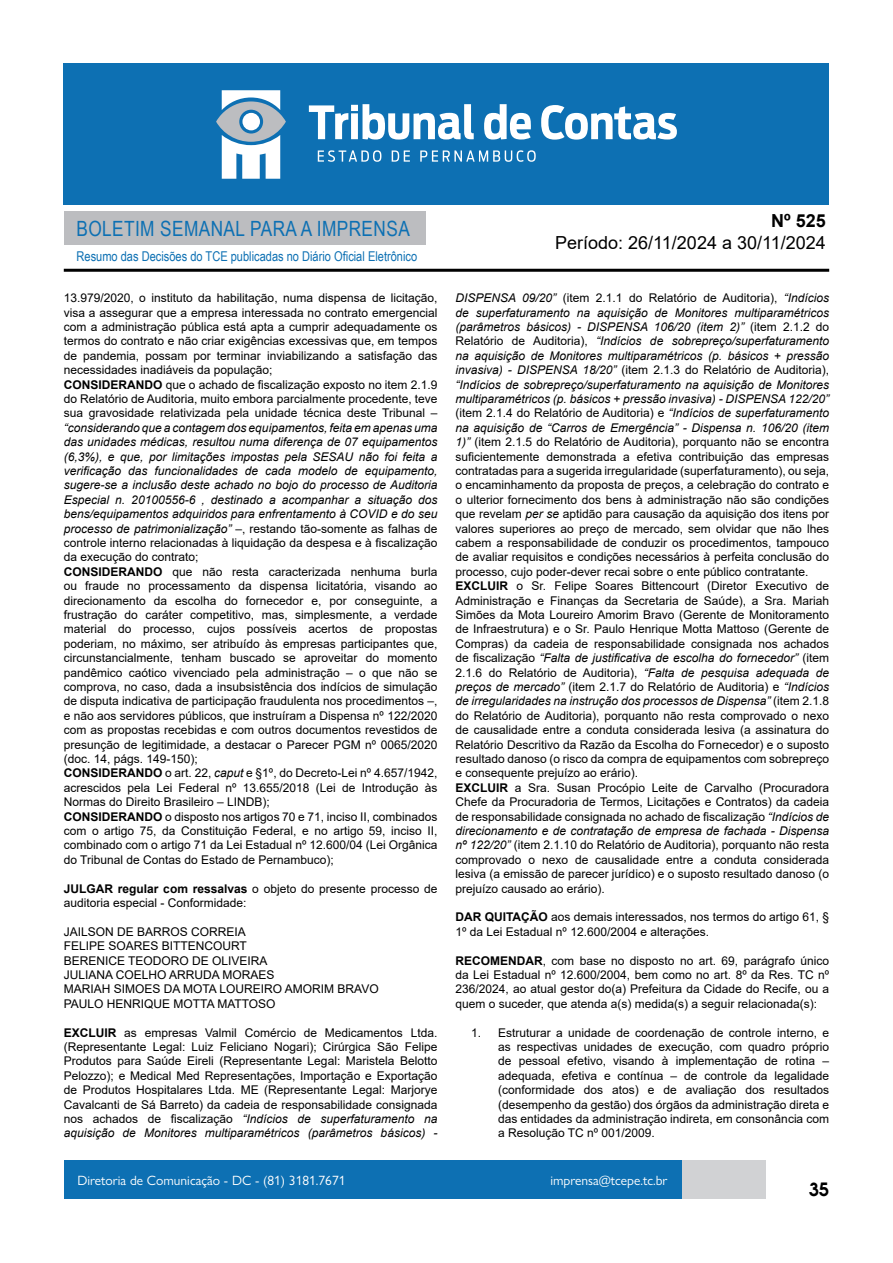
<style>
.page{position:relative;width:893px;height:1263px;background:#fff}
.page>*{position:absolute;margin:0;border:0;box-sizing:border-box;transform-origin:0 0}
.t1{font:21px "Arial Narrow";letter-spacing:.02em;color:#0d70b3}
.t2{font:18px "Arial";color:#000}
.t3{font:700 18px "Arial";color:#000}
.t4{font:600 18px "Avant Garde";color:#000}
.t5{font:13.5px "Gill Sans Nova";color:#fff}
.t6{font:13.5px "Arial Narrow";color:#0d70b3}
.t7{font:12px/14.4px "Arial";color:#000;text-align:justify}
.t8{font:italic 12px/14.4px "Arial";color:#000;text-align:justify}
.s1{font-weight:700;font-style:normal}
.s2{font-style:normal}
.s3{font-weight:700}
.s4{font-style:italic}
</style>
<div class="page">
<div style="left:148px;top:1160px;width:617px;height:39px;background:#d1d2d4"></div>
<div style="left:64px;top:211px;width:361px;height:33px;background:#bcbdc0"></div>
<hr style="left:64px;top:269px;width:765px;height:3px;background:#000">
<div style="left:64px;top:64px;width:765px;height:141px;background:#0d70b3"></div>
<svg style="left:309px;top:104px;width:165px;height:36px"></svg>
<svg style="left:484px;top:104px;width:47px;height:36px"></svg>
<svg style="left:541px;top:105px;width:136px;height:35px"></svg>
<svg style="left:318px;top:150px;width:63px;height:12px"></svg>
<svg style="left:392px;top:150px;width:18px;height:12px"></svg>
<svg style="left:420px;top:150px;width:116px;height:12px"></svg>
<svg style="left:216px;top:90px;width:70px;height:89px"></svg>
<div style="left:64px;top:1160px;width:617px;height:39px;background:#0d70b3"></div>
<h1 class="t1" style="left:77px;top:213px;width:335px">BOLETIM SEMANAL PARA A IMPRENSA</h1>
<p class="t6" style="left:77px;top:246px;width:342px">Resumo das Decisões do TCE publicadas no Diário Oficial Eletrônico</p>
<p class="t7" style="left:64px;top:291px;width:375px">13.979/2020, o instituto da habilitação, numa dispensa de licitação, visa a assegurar que a empresa interessada no contrato emergencial com a administração pública está apta a cumprir adequadamente os termos do contrato e não criar exigências excessivas que, em tempos de pandemia, possam por terminar inviabilizando a satisfação das necessidades inadiáveis da população;</p>
<p class="t8" style="left:64px;top:377px;width:375px"><span class="s1">CONSIDERANDO</span> <span class="s2">que o achado de fiscalização exposto no item 2.1.9 do Relatório de Auditoria, muito embora parcialmente procedente, teve sua gravosidade relativizada pela unidade técnica deste Tribunal – </span>“considerando que a contagem dos equipamentos, feita em apenas uma das unidades médicas, resultou numa diferença de 07 equipamentos (6,3%), e que, por limitações impostas pela SESAU não foi feita a verificação das funcionalidades de cada modelo de equipamento, sugere-se a inclusão deste achado no bojo do processo de Auditoria Especial n. 20100556-6 , destinado a acompanhar a situação dos bens/equipamentos adquiridos para enfrentamento à COVID e do seu processo de patrimonialização” <span class="s2">–, restando tão-somente as falhas de controle interno relacionadas à liquidação da despesa e à fiscalização da execução do contrato;</span></p>
<p class="t7" style="left:64px;top:564px;width:375px"><span class="s3">CONSIDERANDO</span> que não resta caracterizada nenhuma burla ou fraude no processamento da dispensa licitatória, visando ao direcionamento da escolha do fornecedor e, por conseguinte, a frustração do caráter competitivo, mas, simplesmente, a verdade material do processo, cujos possíveis acertos de propostas poderiam, no máximo, ser atribuído às empresas participantes que, circunstancialmente, tenham buscado se aproveitar do momento pandêmico caótico vivenciado pela administração – o que não se comprova, no caso, dada a insubsistência dos indícios de simulação de disputa indicativa de participação fraudulenta nos procedimentos –, e não aos servidores públicos, que instruíram a Dispensa nº 122/2020 com as propostas recebidas e com outros documentos revestidos de presunção de legitimidade, a destacar o Parecer PGM nº 0065/2020 (doc. 14, págs. 149-150);</p>
<p class="t7" style="left:64px;top:766px;width:375px"><span class="s3">CONSIDERANDO</span> o art. 22, <span class="s4">caput</span> e §1º, do Decreto-Lei nº 4.657/1942, acrescidos pela Lei Federal nº 13.655/2018 (Lei de Introdução às Normas do Direito Brasileiro – LINDB);</p>
<p class="t7" style="left:64px;top:809px;width:375px"><span class="s3">CONSIDERANDO</span> o disposto nos artigos 70 e 71, inciso II, combinados com o artigo 75, da Constituição Federal, e no artigo 59, inciso II, combinado com o artigo 71 da Lei Estadual nº 12.600/04 (Lei Orgânica do Tribunal de Contas do Estado de Pernambuco);</p>
<p class="t7" style="left:64px;top:881px;width:375px"><span class="s3">JULGAR regular com ressalvas</span> o objeto do presente processo de auditoria especial - Conformidade:</p>
<p class="t7" style="left:64px;top:924px;width:184px">JAILSON DE BARROS CORREIA</p>
<p class="t7" style="left:64px;top:939px;width:185px">FELIPE SOARES BITTENCOURT</p>
<p class="t7" style="left:64px;top:953px;width:205px">BERENICE TEODORO DE OLIVEIRA</p>
<p class="t7" style="left:64px;top:967px;width:212px">JULIANA COELHO ARRUDA MORAES</p>
<p class="t7" style="left:64px;top:982px;width:316px">MARIAH SIMOES DA MOTA LOUREIRO AMORIM BRAVO</p>
<p class="t7" style="left:64px;top:996px;width:213px">PAULO HENRIQUE MOTTA MATTOSO</p>
<p class="t7" style="left:64px;top:1025px;width:375px"><span class="s3">EXCLUIR</span> as empresas Valmil Comércio de Medicamentos Ltda. (Representante Legal: Luiz Feliciano Nogari); Cirúrgica São Felipe Produtos para Saúde Eireli (Representante Legal: Maristela Belotto Pelozzo); e Medical Med Representações, Importação e Exportação de Produtos Hospitalares Ltda. ME (Representante Legal: Marjorye Cavalcanti de Sá Barreto) da cadeia de responsabilidade consignada nos achados de fiscalização <span class="s4">“Indícios de superfaturamento na aquisição de Monitores multiparamétricos (parâmetros básicos) -</span></p>
<h2 class="t3" style="left:771px;top:208px;width:56px">Nº 525</h2>
<h2 class="t2" style="left:555px;top:230px;width:272px">Período: 26/11/2024 a 30/11/2024</h2>
<p class="t7" style="left:455px;top:291px;width:375px"><span class="s4">DISPENSA 09/20”</span> (item 2.1.1 do Relatório de Auditoria), <span class="s4">“Indícios de superfaturamento na aquisição de Monitores multiparamétricos (parâmetros básicos) - DISPENSA 106/20 (item 2)”</span> (item 2.1.2 do Relatório de Auditoria), <span class="s4">“Indícios de sobrepreço/superfaturamento na aquisição de Monitores multiparamétricos (p. básicos + pressão invasiva) - DISPENSA 18/20”</span> (item 2.1.3 do Relatório de Auditoria), <span class="s4">“Indícios de sobrepreço/superfaturamento na aquisição de Monitores multiparamétricos (p. básicos + pressão invasiva) - DISPENSA 122/20” </span>(item 2.1.4 do Relatório de Auditoria) e <span class="s4">“Indícios de superfaturamento na aquisição de “Carros de Emergência” - Dispensa n. 106/20 (item 1)”</span> (item 2.1.5 do Relatório de Auditoria), porquanto não se encontra suficientemente demonstrada a efetiva contribuição das empresas contratadas para a sugerida irregularidade (superfaturamento), ou seja, o encaminhamento da proposta de preços, a celebração do contrato e o ulterior fornecimento dos bens à administração não são condições que revelam <span class="s4">per se</span> aptidão para causação da aquisição dos itens por valores superiores ao preço de mercado, sem olvidar que não lhes cabem a responsabilidade de conduzir os procedimentos, tampouco de avaliar requisitos e condições necessários à perfeita conclusão do processo, cujo poder-dever recai sobre o ente público contratante.</p>
<p class="t7" style="left:455px;top:579px;width:375px"><span class="s3">EXCLUIR</span> o Sr. Felipe Soares Bittencourt (Diretor Executivo de Administração e Finanças da Secretaria de Saúde), a Sra. Mariah Simões da Mota Loureiro Amorim Bravo (Gerente de Monitoramento de Infraestrutura) e o Sr. Paulo Henrique Motta Mattoso (Gerente de Compras) da cadeia de responsabilidade consignada nos achados de fiscalização <span class="s4">“Falta de justificativa de escolha do fornecedor”</span> (item 2.1.6 do Relatório de Auditoria), <span class="s4">“Falta de pesquisa adequada de preços de mercado”</span> (item 2.1.7 do Relatório de Auditoria) e <span class="s4">“Indícios de irregularidades na instrução dos processos de Dispensa”</span> (item 2.1.8 do Relatório de Auditoria), porquanto não resta comprovado o nexo de causalidade entre a conduta considerada lesiva (a assinatura do Relatório Descritivo da Razão da Escolha do Fornecedor) e o suposto resultado danoso (o risco da compra de equipamentos com sobrepreço e consequente prejuízo ao erário).</p>
<p class="t7" style="left:455px;top:780px;width:375px"><span class="s3">EXCLUIR</span> a Sra. Susan Procópio Leite de Carvalho (Procuradora Chefe da Procuradoria de Termos, Licitações e Contratos) da cadeia de responsabilidade consignada no achado de fiscalização <span class="s4">“Indícios de direcionamento e de contratação de empresa de fachada - Dispensa nº 122/20”</span> (item 2.1.10 do Relatório de Auditoria), porquanto não resta comprovado o nexo de causalidade entre a conduta considerada lesiva (a emissão de parecer jurídico) e o suposto resultado danoso (o prejuízo causado ao erário).</p>
<p class="t7" style="left:455px;top:910px;width:375px"><span class="s3">DAR QUITAÇÃO</span> aos demais interessados, nos termos do artigo 61, §<br>1º da Lei Estadual nº 12.600/2004 e alterações.</p>
<p class="t7" style="left:455px;top:953px;width:375px"><span class="s3">RECOMENDAR</span>, com base no disposto no art. 69, parágrafo único da Lei Estadual nº 12.600/2004, bem como no art. 8º da Res. TC nº 236/2024, ao atual gestor do(a) Prefeitura da Cidade do Recife, ou a quem o suceder, que atenda a(s) medida(s) a seguir relacionada(s):</p>
<p class="t7" style="left:498px;top:1025px;width:333px;text-indent:-27px">1. Estruturar a unidade de coordenação de controle interno, e as respectivas unidades de execução, com quadro próprio de pessoal efetivo, visando à implementação de rotina – adequada, efetiva e contínua – de controle da legalidade (conformidade dos atos) e de avaliação dos resultados (desempenho da gestão) dos órgãos da administração direta e das entidades da administração indireta, em consonância com a Resolução TC nº 001/2009.</p>
<p class="t5" style="left:77px;top:1172px;width:270px">Diretoria de Comunicação - DC - (81) 3181.7671</p>
<p class="t5" style="left:550px;top:1172px;width:119px">imprensa@tcepe.tc.br</p>
<h2 class="t4" style="left:809px;top:1177px;width:22px">35</h2>
</div>
